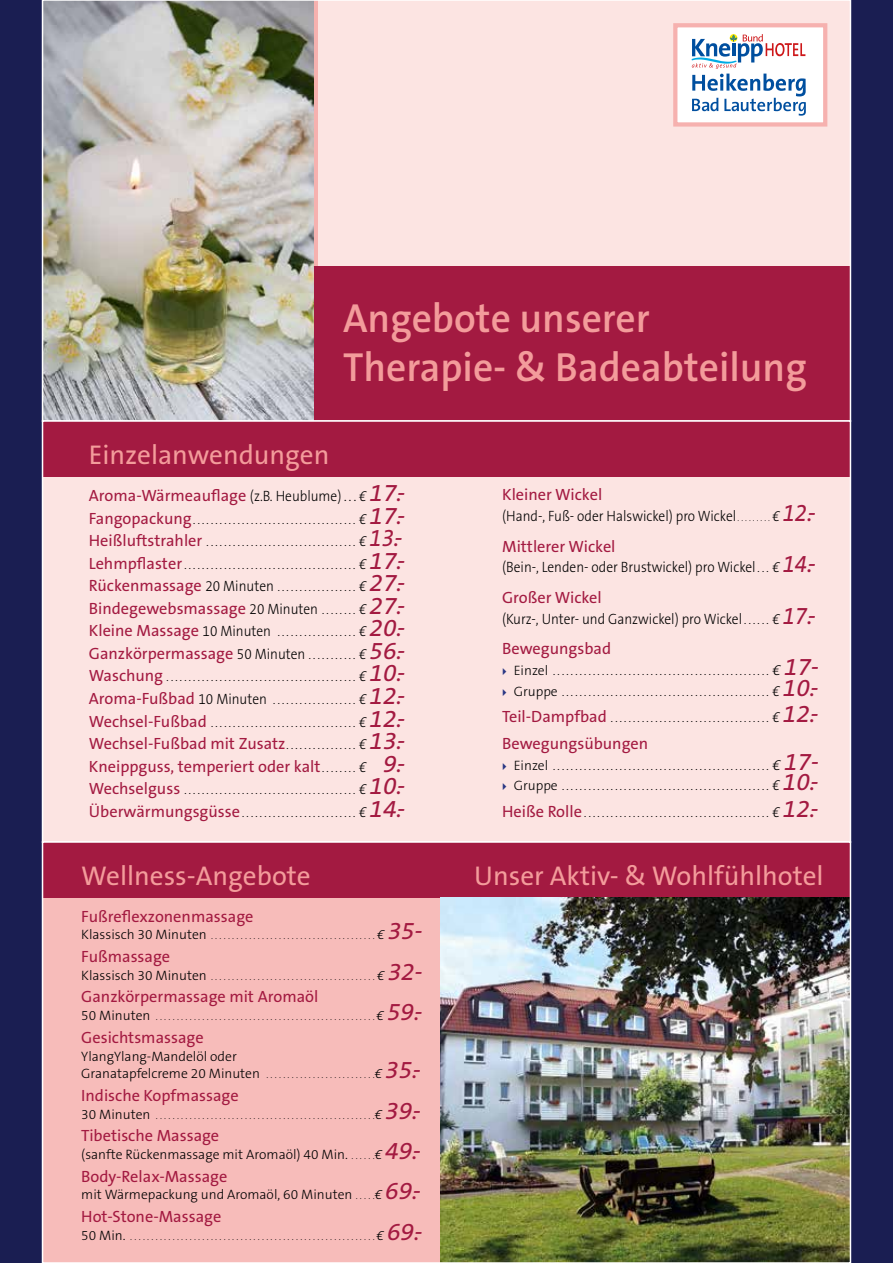
<style>
.page{position:relative;width:893px;height:1263px;background:#1a1e52}
.page>*{position:absolute;margin:0;border:0;box-sizing:border-box;transform-origin:0 0}
.t1{font:600 40.8px/49.1px "The Sans B6";color:#f39c9b}
.t2{font:27.3px "The Sans B5 Plain";color:#f39c9b}
.t3{font:16.35px/22.5px "The Sans B5 Plain";color:#a31a41}
.t4{font:300 15px "The Sans B3";color:#000;scale:.9 1}
.t5{font:300 13.65px "The Sans B3";color:#000}
.t6{font:9.6px/20.9px "The Sans B5 Plain";color:#000}
.t7{font:300 9.6px "The Sans B3";color:#000}
.s1{font-family:"The Sans B3";font-weight:300;font-size:15px;color:#000}
.s2{font-size:10.95px;color:#000}
.s3{font-family:"The Sans B3";font-weight:300;font-style:italic;font-size:15px;color:#000}
.s4{font-style:italic;font-size:24.45px}
.s5{font-size:16.35px;color:#a31a41}
.s6{font-family:"The Sans B3";font-weight:300;font-style:italic;font-size:15px}
.s7{font-style:italic;font-size:24.45px;color:#a31a41}
.s8{font-family:"The Sans B3";font-weight:300;font-size:15px}
.s9{font-size:9.6px;color:#000}
.s10{font-size:9.6px}
.s11{font-style:italic}
.s12{font-family:"The Sans B5 Plain";font-weight:400;font-style:italic;font-size:24.45px;color:#a31a41}
.s13{font-family:"The Sans B5 Plain";font-weight:400;font-size:9.6px}
.s14{font-family:"The Sans B3";font-weight:300;font-size:13.65px}
.s15{font-size:13.65px}
.s16{font-style:italic;font-size:13.65px}
</style>
<div class="page">
<div style="left:43px;top:0;width:807px;height:421px;background:#fce4e2"></div>
<div style="left:43px;top:267px;width:807px;height:154px;background:#a31a41"></div>
<div style="left:675px;top:25px;width:150px;height:99px;background:#fff"></div>
<svg style="left:692px;top:34px;width:114px;height:82px"></svg>
<div style="left:673px;top:23px;width:154px;height:104px;border:4px solid #f6b1af"></div>
<img style="left:45px;top:3px;width:269px;height:416px">
<div style="left:43px;top:421px;width:807px;height:421px;background:#fce4e2"></div>
<div style="left:43px;top:421px;width:807px;height:56px;background:#a31a41"></div>
<div style="left:43px;top:842px;width:397px;height:421px;background:#f7bcba"></div>
<div style="left:43px;top:842px;width:807px;height:56px;background:#a31a41"></div>
<img style="left:440px;top:898px;width:408px;height:362px">
<div style="left:42px;top:841px;width:809px;height:422px;border:2px solid #fff"></div>
<h1 class="t1" style="left:343px;top:294px;width:465px">Angebote unserer<br>Therapie- &amp; Badeabteilung</h1>
<h2 class="t2" style="left:89px;top:440px;width:242px">Einzelanwendungen</h2>
<h3 class="t3" style="left:89px;top:485px;width:318px">Aroma-Wärmeauflage <span class="s1">(z.B. Heublume)</span> <span class="s2">. . .</span> <span class="s3">€</span> <span class="s4">17.-</span></h3>
<p class="t6" style="left:89px;top:510px;width:318px"><span class="s5">Fangopackung</span> . . . . . . . . . . . . . . . . . . . . . . . . . . . . . . . . . . . . . <span class="s6">€</span> <span class="s7">17.-</span></p>
<p class="t6" style="left:89px;top:533px;width:315px"><span class="s5">Heißluftstrahler</span> . . . . . . . . . . . . . . . . . . . . . . . . . . . . . . . . . . <span class="s6">€</span> <span class="s7">13.-</span></p>
<p class="t6" style="left:89px;top:555px;width:318px"><span class="s5">Lehmpflaster</span> . . . . . . . . . . . . . . . . . . . . . . . . . . . . . . . . . . . . . . . <span class="s6">€</span> <span class="s7">17.-</span></p>
<p class="t6" style="left:89px;top:578px;width:318px"><span class="s5">Rückenmassage</span> <span class="s8">20 Minuten</span> . . . . . . . . . . . . . . . . . . <span class="s6">€</span> <span class="s7">27.-</span></p>
<h3 class="t3" style="left:89px;top:597px;width:318px">Bindegewebsmassage <span class="s1">20 Minuten</span> <span class="s9">. . . . . . . .</span> <span class="s3">€</span> <span class="s4">27.-</span></h3>
<p class="t6" style="left:89px;top:623px;width:318px"><span class="s5">Kleine Massage</span> <span class="s8">10 Minuten</span> . . . . . . . . . . . . . . . . . . <span class="s6">€</span> <span class="s7">20.-</span></p>
<h3 class="t3" style="left:89px;top:643px;width:318px">Ganzkörpermassage <span class="s1">50 Minuten</span> <span class="s9">. . . . . . . . . . .</span> <span class="s3">€</span> <span class="s4">56.-</span></h3>
<p class="t6" style="left:89px;top:668px;width:318px"><span class="s5">Waschung</span> . . . . . . . . . . . . . . . . . . . . . . . . . . . . . . . . . . . . . . . . . . . <span class="s6">€</span> <span class="s7">10.-</span></p>
<p class="t6" style="left:89px;top:691px;width:318px"><span class="s5">Aroma-Fußbad</span> <span class="s8">10 Minuten</span> . . . . . . . . . . . . . . . . . . . <span class="s6">€</span> <span class="s7">12.-</span></p>
<p class="t6" style="left:89px;top:713px;width:318px"><span class="s5">Wechsel-Fußbad</span> . . . . . . . . . . . . . . . . . . . . . . . . . . . . . . . . . <span class="s6">€</span> <span class="s7">12.-</span></p>
<h3 class="t3" style="left:89px;top:733px;width:318px">Wechsel-Fußbad mit Zusatz<span class="s9">. . . . . . . . . . . . . . . .</span> <span class="s3">€</span> <span class="s4">13.-<br></span>Kneippguss, temperiert oder kalt <span class="s9">. . . . . . . .</span> <span class="s3">€</span> <span class="s4">9.-</span></h3>
<p class="t6" style="left:89px;top:781px;width:318px"><span class="s5">Wechselguss</span> . . . . . . . . . . . . . . . . . . . . . . . . . . . . . . . . . . . . . . . <span class="s6">€</span> <span class="s7">10.-</span></p>
<p class="t6" style="left:89px;top:803px;width:318px"><span class="s5">Überwärmungsgüsse</span> . . . . . . . . . . . . . . . . . . . . . . . . . . <span class="s6">€</span> <span class="s7">14.-</span></p>
<h3 class="t3" style="left:502px;top:484px;width:102px">Kleiner Wickel</h3>
<h3 class="t4" style="left:502px;top:508px;width:350px">(Hand-, Fuß- oder Halswickel) pro Wickel <span class="s10">. . . . . . . . .</span> <span class="s11">€</span> <span class="s12">12.-</span></h3>
<h3 class="t3" style="left:502px;top:535px;width:115px">Mittlerer Wickel</h3>
<h3 class="t4" style="left:502px;top:559px;width:350px">(Bein-, Lenden- oder Brustwickel) pro Wickel <span class="s13">. . .</span> <span class="s11">€</span> <span class="s12">14.-</span></h3>
<h3 class="t3" style="left:502px;top:586px;width:101px">Großer Wickel</h3>
<h3 class="t4" style="left:502px;top:610px;width:350px">(Kurz-, Unter- und Ganzwickel) pro Wickel <span class="s13">. . . . . .</span> <span class="s11">€</span> <span class="s12">17.-</span></h3>
<h3 class="t3" style="left:502px;top:638px;width:110px">Bewegungsbad</h3>
<p class="t6" style="left:514px;top:661px;width:307px"><span class="s14">Einzel</span> . . . . . . . . . . . . . . . . . . . . . . . . . . . . . . . . . . . . . . . . . . . . . . . . . <span class="s6">€</span> <span class="s7">17-<br></span><span class="s14">Gruppe</span> . . . . . . . . . . . . . . . . . . . . . . . . . . . . . . . . . . . . . . . . . . . . . . . <span class="s6">€</span> <span class="s7">10.-</span></p>
<p class="t6" style="left:502px;top:709px;width:318px"><span class="s5">Teil-Dampfbad</span> . . . . . . . . . . . . . . . . . . . . . . . . . . . . . . . . . . . . <span class="s6">€</span> <span class="s7">12.-</span></p>
<h3 class="t3" style="left:502px;top:732px;width:148px">Bewegungsübungen</h3>
<p class="t6" style="left:514px;top:756px;width:307px"><span class="s14">Einzel</span> . . . . . . . . . . . . . . . . . . . . . . . . . . . . . . . . . . . . . . . . . . . . . . . . . <span class="s6">€</span> <span class="s7">17-<br></span><span class="s14">Gruppe</span> . . . . . . . . . . . . . . . . . . . . . . . . . . . . . . . . . . . . . . . . . . . . . . . <span class="s6">€</span> <span class="s7">10.-</span></p>
<p class="t6" style="left:502px;top:803px;width:318px"><span class="s5">Heiße Rolle</span> . . . . . . . . . . . . . . . . . . . . . . . . . . . . . . . . . . . . . . . . . . <span class="s6">€</span> <span class="s7">12.-</span></p>
<h2 class="t2" style="left:81px;top:861px;width:231px">Wellness-Angebote</h2>
<h2 class="t2" style="left:474px;top:861px;width:351px">Unser Aktiv- &amp; Wohlfühlhotel</h2>
<h3 class="t3" style="left:81px;top:905px;width:174px">Fußreflexzonenmassage</h3>
<p class="t7" style="left:81px;top:931px;width:343px"><span class="s15">Klassisch 30 Minuten</span> . . . . . . . . . . . . . . . . . . . . . . . . . . . . . . . . . . . . . . . <span class="s16">€</span> <span class="s12">35-</span></p>
<h3 class="t3" style="left:81px;top:946px;width:90px">Fußmassage</h3>
<p class="t7" style="left:81px;top:971px;width:343px"><span class="s15">Klassisch 30 Minuten</span> . . . . . . . . . . . . . . . . . . . . . . . . . . . . . . . . . . . . . . . <span class="s16">€</span> <span class="s12">32-</span></p>
<h3 class="t3" style="left:81px;top:986px;width:239px">Ganzkörpermassage mit Aromaöl</h3>
<p class="t7" style="left:81px;top:1012px;width:343px"><span class="s15">50 Minuten</span> . . . . . . . . . . . . . . . . . . . . . . . . . . . . . . . . . . . . . . . . . . . . . . . . . . . . <span class="s16">€</span> <span class="s12">59.-</span></p>
<h3 class="t3" style="left:81px;top:1026px;width:124px">Gesichtsmassage</h3>
<h3 class="t5" style="left:81px;top:1048px;width:157px">YlangYlang-Mandelöl oder</h3>
<p class="t7" style="left:81px;top:1070px;width:341px"><span class="s15">Granatapfelcreme 20 Minuten</span> . . . . . . . . . . . . . . . . . . . . . . . . . .<span class="s16">€</span> <span class="s12">35.-</span></p>
<h3 class="t3" style="left:81px;top:1085px;width:159px">Indische Kopfmassage</h3>
<p class="t7" style="left:81px;top:1110px;width:341px"><span class="s15">30 Minuten</span> . . . . . . . . . . . . . . . . . . . . . . . . . . . . . . . . . . . . . . . . . . . . . . . . . . . .<span class="s16">€</span> <span class="s12">39.-</span></p>
<h3 class="t3" style="left:81px;top:1125px;width:139px">Tibetische Massage</h3>
<h3 class="t5" style="left:81px;top:1147px;width:341px">(sanfte Rückenmassage mit Aromaöl) 40 Min. <span class="s10">. . . . . .</span><span class="s11">€</span> <span class="s12">49.-</span></h3>
<h3 class="t3" style="left:81px;top:1165px;width:148px">Body-Relax-Massage</h3>
<h3 class="t5" style="left:81px;top:1187px;width:341px">mit Wärmepackung und Aromaöl, 60 Minuten <span class="s10">. . . . .</span><span class="s11">€</span> <span class="s12">69.-</span></h3>
<h3 class="t3" style="left:81px;top:1206px;width:142px">Hot-Stone-Massage</h3>
<p class="t7" style="left:81px;top:1231px;width:343px"><span class="s15">50 Min.</span> . . . . . . . . . . . . . . . . . . . . . . . . . . . . . . . . . . . . . . . . . . . . . . . . . . . . . . . . . . <span class="s16">€</span> <span class="s12">69.-</span></p>
</div>
